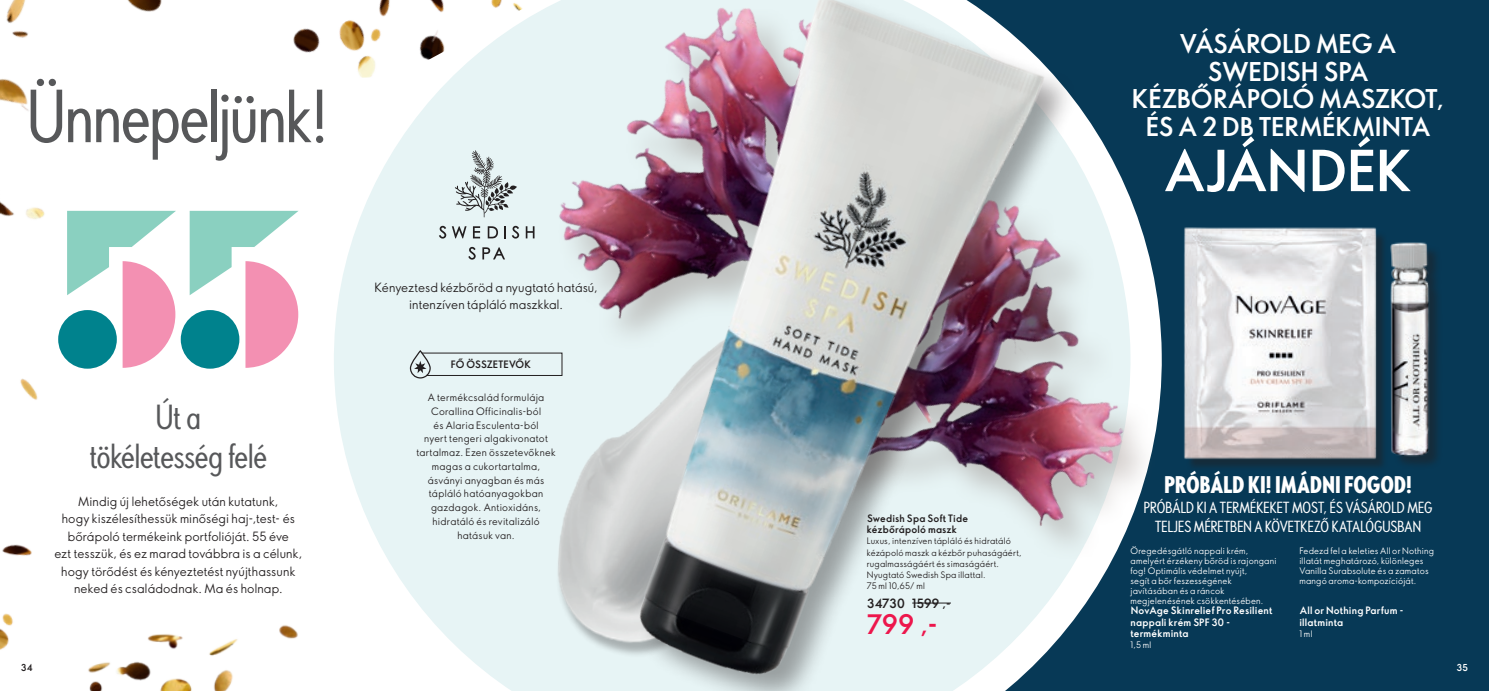
<style>
.page{position:relative;width:1489px;height:691px;background:#fff}
.page>*{position:absolute;margin:0;border:0;box-sizing:border-box;transform-origin:0 0}
.t1{font:70px "Oriflame Sans Cond 2.0";letter-spacing:-.015em;color:#57585a}
.t2{font:700 55.25px "Oriflame Sans 2.0";letter-spacing:-.005em;color:#fff}
.t3{font:32.5px/38.5px "Oriflame Sans Cond 2.0";letter-spacing:-.01em;color:#57585a;text-align:center}
.t4{font:700 26.25px "Oriflame Sans 2.0";color:#ed164c}
.t5{font:700 25.25px/27.9px "Oriflame Sans 2.0";letter-spacing:-.005em;color:#fff;text-align:center}
.t6{font:700 22.5px "Oriflame Sans Cond 2.0";color:#fff}
.t7{font:15px/18.8px "Oriflame Sans Cond 2.0";letter-spacing:.005em;color:#fff;text-align:center}
.t8{font:12.5px/17.5px "Oriflame Sans 2.0";letter-spacing:.01em;color:#231f20;text-align:center}
.t9{font:700 12.5px "Oriflame Sans 2.0";letter-spacing:-.01em;color:#231f20}
.t10{font:10px/13.8px "Oriflame Sans 2.0";letter-spacing:.03em;color:#231f20;text-align:center}
.t11{font:700 10px/11.2px "Oriflame Sans 2.0";letter-spacing:.015em;color:#fff}
.t12{font:700 10px/11.2px "Oriflame Sans 2.0";letter-spacing:.02em;color:#231f20}
.t13{font:700 10px "Oriflame Sans Print";letter-spacing:.015em;color:#231f20}
.t14{font:700 9.38px "Oriflame Sans 2.0";color:#231f20}
.t15{font:700 9.38px "Oriflame Sans 2.0";color:#fff}
.t16{font:8.75px/10px "Oriflame Sans 2.0";letter-spacing:.025em;color:#fff}
.t17{font:8.75px/11.2px "Oriflame Sans 2.0";letter-spacing:.025em;color:#231f20}
</style>
<div class="page">
<div style="left:1390px;top:0;width:98px;height:691px;background:#073956"></div>
<svg style="left:286px;top:160px;width:102px;height:399px"></svg>
<img style="left:388px;top:0;width:1002px;height:691px">
<img style="left:293px;top:0;width:244px;height:122px">
<div style="left:447px;top:197px;width:90px;height:494px;background:#e7f4f5"></div>
<img style="left:88px;top:625px;width:210px;height:66px">
<img style="left:0;top:378px;width:38px;height:272px">
<img style="left:0;top:0;width:267px;height:295px">
<img style="left:1162px;top:207px;width:237px;height:266px">
<img style="left:1375px;top:224px;width:70px;height:254px">
<div style="left:58px;top:310px;width:59px;height:59px;background:#00828d;border-radius:50%"></div>
<div style="left:181px;top:310px;width:58px;height:59px;background:#00828d;border-radius:50%"></div>
<svg style="left:190px;top:211px;width:108px;height:157px"></svg>
<svg style="left:67px;top:211px;width:109px;height:157px"></svg>
<img style="left:537px;top:0;width:555px;height:691px">
<svg style="left:439px;top:226px;width:7px;height:13px"></svg>
<svg style="left:452px;top:226px;width:14px;height:12px"></svg>
<svg style="left:473px;top:226px;width:7px;height:12px"></svg>
<svg style="left:487px;top:226px;width:11px;height:12px"></svg>
<svg style="left:504px;top:226px;width:1px;height:12px"></svg>
<svg style="left:511px;top:226px;width:8px;height:13px"></svg>
<svg style="left:525px;top:226px;width:9px;height:12px"></svg>
<svg style="left:468px;top:247px;width:7px;height:13px"></svg>
<svg style="left:482px;top:247px;width:23px;height:12px"></svg>
<svg style="left:455px;top:150px;width:62px;height:67px"></svg>
<div style="left:410px;top:350px;width:21px;height:29px;border:1px solid #231f20;border-radius:10px"></div>
<svg style="left:414px;top:352px;width:148px;height:24px"></svg>
<hr style="left:912px;top:603px;width:38px;height:1px;background:#231f20">
<h1 class="t1" style="left:27px;top:70px;width:303px">Ünnepeljünk!</h1>
<h3 class="t3" style="left:90px;top:397px;width:179px">Út a tökéletesség felé</h3>
<p class="t8" style="left:54px;top:492px;width:249px">Mindig új lehetőségek után kutatunk,<br>hogy kiszélesíthessük minőségi haj-,test- és bőrápoló termékeink portfolióját. 55 éve<br>ezt tesszük, és ez marad továbbra is a célunk, hogy törődést és kényeztetést nyújthassunk neked és családodnak. Ma és holnap.</p>
<h3 class="t8" style="left:374px;top:279px;width:225px;line-height:16.2px">Kényeztesd kézbőröd a nyugtató hatású, intenzíven tápláló maszkkal.</h3>
<p class="t13" style="left:451px;top:357px;width:82px">FŐ ÖSSZETEVŐK</p>
<p class="t10" style="left:416px;top:390px;width:141px">A termékcsalád formulája<br>Corallina Officinalis-ból<br>és Alaria Esculenta-ból<br>nyert tengeri algakivonatot tartalmaz. Ezen összetevőknek magas a cukortartalma, ásványi anyagban és más tápláló hatóanyagokban gazdagok. Antioxidáns, hidratáló és revitalizáló hatásuk van.</p>
<h3 class="t5" style="left:1131px;top:29px;width:314px">VÁSÁROLD MEG A<br>SWEDISH SPA<br>KÉZBŐRÁPOLÓ MASZKOT,<br>ÉS A 2 DB TERMÉKMINTA</h3>
<h2 class="t2" style="left:1164px;top:132px;width:249px">AJÁNDÉK</h2>
<p class="t12" style="left:866px;top:512px;width:103px">Swedish Spa Soft Tide kézbőrápoló maszk</p>
<p class="t17" style="left:866px;top:535px;width:156px">Luxus, intenzíven tápláló és hidratáló kézápoló maszk a kézbőr puhaságáért, rugalmasságáért és simaságáért.<br>Nyugtató Swedish Spa illattal.<br>75 ml 10,65/ ml</p>
<h3 class="t9" style="left:866px;top:595px;width:86px">34730 1599 ,-</h3>
<h3 class="t4" style="left:866px;top:606px;width:73px">799 ,-</h3>
<h3 class="t6" style="left:1164px;top:469px;width:248px">PRÓBÁLD KI! IMÁDNI FOGOD!</h3>
<h3 class="t7" style="left:1143px;top:498px;width:290px">PRÓBÁLD KI A TERMÉKEKET MOST, ÉS VÁSÁROLD MEG<br>TELJES MÉRETBEN A KÖVETKEZŐ KATALÓGUSBAN</h3>
<p class="t16" style="left:1130px;top:546px;width:147px">Öregedésgátló nappali krém, amelyért érzékeny bőröd is rajongani fog! Optimális védelmet nyújt,<br>segít a bőr feszességének javításában és a ráncok megjelenésének csökkentésében.</p>
<p class="t16" style="left:1299px;top:546px;width:136px">Fedezd fel a keleties All or Nothing illatát meghatározó, különleges Vanilla Surabsolute és a zamatos mangó aroma-kompozícióját.</p>
<p class="t11" style="left:1130px;top:605px;width:143px">NovAge Skinrelief Pro Resilient nappali krém SPF 30 - termékminta</p>
<p class="t16" style="left:1130px;top:640px;width:22px">1,5 ml</p>
<p class="t11" style="left:1299px;top:605px;width:106px">All or Nothing Parfum - illatminta</p>
<p class="t16" style="left:1299px;top:628px;width:15px">1 ml</p>
<p class="t14" style="left:21px;top:661px;width:13px">34</p>
<p class="t15" style="left:1456px;top:661px;width:13px">35</p>
</div>
